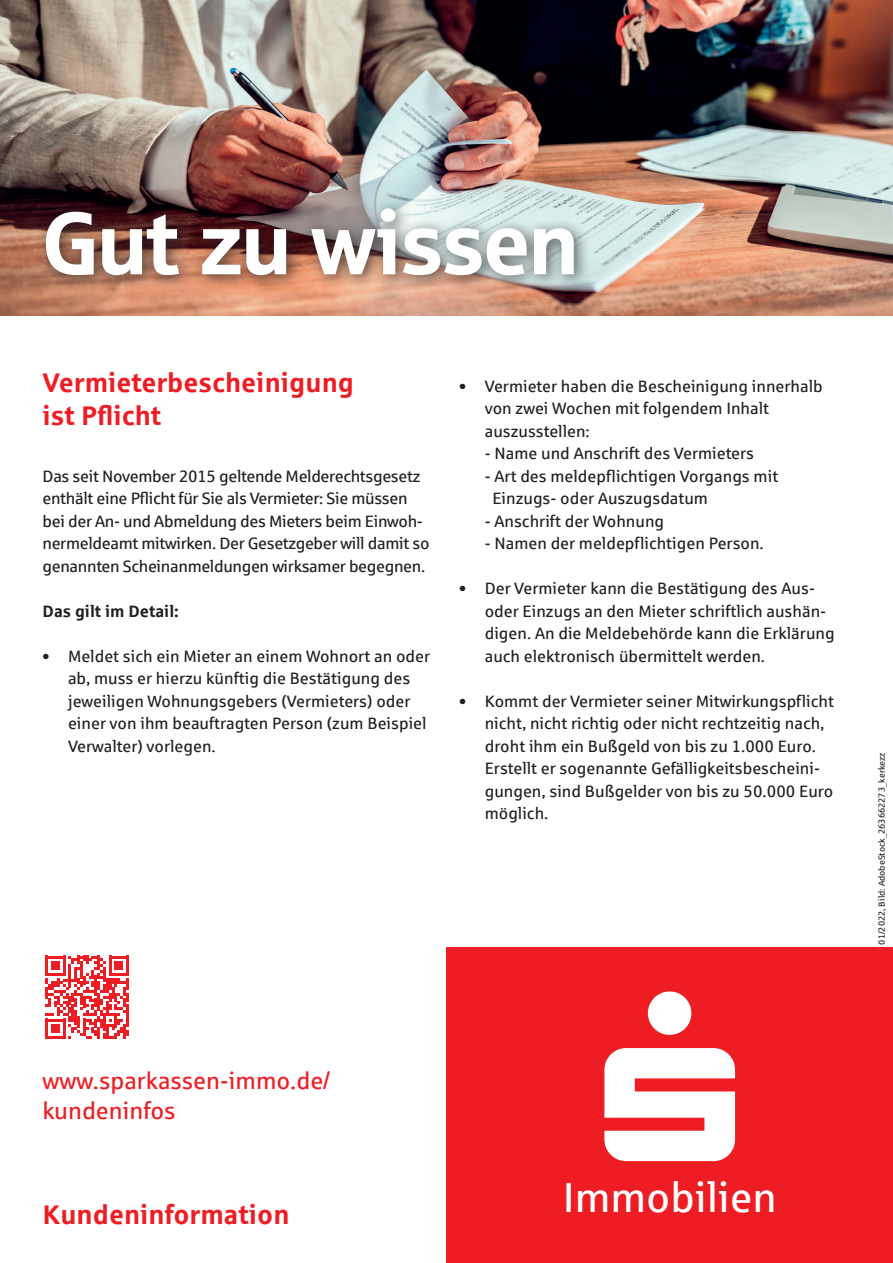
<style>
.page{position:relative;width:893px;height:1263px;background:#fff}
.page>*{position:absolute;margin:0;border:0;box-sizing:border-box;transform-origin:0 0}
.t1{font:88.5px "Sparkasse Head";color:#fff}
.t2{font:42px "Sparkasse Rg";color:#fff}
.t3{font:700 27px/33px "Sparkasse Rg";color:#ee1d23}
.t4{font:24px/30px "Sparkasse Rg";color:#ee1d23}
.t5{font:16.5px/22.5px "Sparkasse Rg";color:#231f20}
.t6{font:16.5px/22.5px "Sparkasse Rg";letter-spacing:-.02em;color:#231f20}
.t7{font:700 16.5px "Sparkasse Rg";color:#231f20}
.t8{font:9px "Sparkasse Rg";color:#231f20}
</style>
<div class="page">
<img style="left:0;top:0;width:893px;height:316px">
<div style="left:446px;top:947px;width:447px;height:316px;background:#ee1d23"></div>
<div style="left:35px;top:198px;width:556px;height:95px;background:#231f20;opacity:.75"></div>
<svg style="left:46px;top:955px;width:83px;height:84px"></svg>
<h1 class="t1" style="left:43px;top:187px;width:537px">Gut zu wissen</h1>
<h3 class="t3" style="left:43px;top:365px;width:313px">Vermieterbescheinigung ist Pflicht</h3>
<p class="t6" style="left:43px;top:464px;width:388px">Das seit November 2015 geltende Melderechtsgesetz enthält eine Pflicht für Sie als Vermieter: Sie müssen bei der An- und Abmeldung des Mieters beim Einwoh&shy;nermeldeamt mitwirken. Der Gesetzgeber will damit so genannten Scheinanmeldungen wirksamer begegnen.</p>
<p class="t7" style="left:43px;top:600px;width:138px">Das gilt im Detail:</p>
<p class="t5" style="left:68px;top:644px;width:364px;text-indent:-26px">• Meldet sich ein Mieter an einem Wohnort an oder ab, muss er hierzu künftig die Bestätigung des jeweiligen Wohnungsgebers (Vermieters) oder einer von ihm beauftragten Person (zum Beispiel Verwalter) vorlegen.</p>
<p class="t5" style="left:485px;top:374px;width:340px;text-indent:-26px">• Vermieter haben die Bescheinigung innerhalb von zwei Wochen mit folgendem Inhalt auszusstellen:</p>
<p class="t5" style="left:485px;top:442px;width:271px">- Name und Anschrift des Vermieters</p>
<p class="t5" style="left:492px;top:464px;width:287px;text-indent:-8px">- Art des meldepflichtigen Vorgangs mit<br>Einzugs- oder Auszugsdatum</p>
<p class="t5" style="left:485px;top:509px;width:181px">- Anschrift der Wohnung</p>
<p class="t5" style="left:485px;top:532px;width:281px">- Namen der meldepflichtigen Person.</p>
<p class="t5" style="left:485px;top:577px;width:351px;text-indent:-26px">• Der Vermieter kann die Bestätigung des Aus&shy;oder Einzugs an den Mieter schriftlich aushän&shy;digen. An die Meldebehörde kann die Erklärung auch elektronisch übermittelt werden.</p>
<p class="t5" style="left:485px;top:689px;width:351px;text-indent:-26px">• Kommt der Vermieter seiner Mitwirkungspflicht nicht, nicht richtig oder nicht rechtzeitig nach, droht ihm ein Bußgeld von bis zu 1.000 Euro.<br>Erstellt er sogenannte Gefälligkeitsbescheini&shy;gungen, sind Bußgelder von bis zu 50.000 Euro möglich.</p>
<p class="t8" style="left:876px;top:945px;width:194px;rotate:-90deg">01/2022, Bild: AdobeStock_263662273_kerkezz</p>
<h3 class="t4" style="left:43px;top:1065px;width:289px">www.sparkassen-immo.de/ kundeninfos</h3>
<h3 class="t3" style="left:43px;top:1197px;width:249px">Kundeninformation</h3>
<h2 class="t2" style="left:563px;top:1172px;width:215px">Immobilien</h2>
</div>
